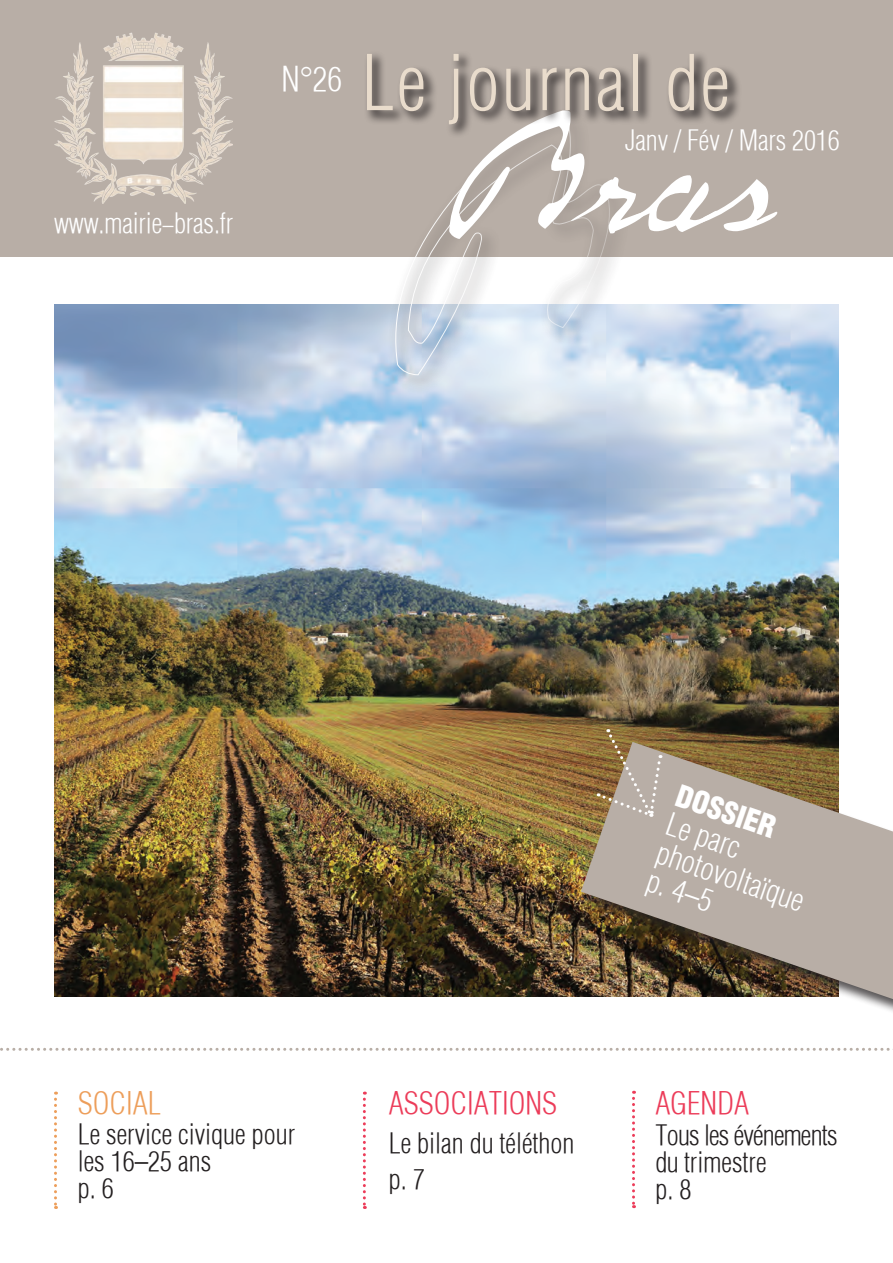
<style>
.page{position:relative;width:893px;height:1263px;background:#fff}
.page>*{position:absolute;margin:0;border:0;box-sizing:border-box;transform-origin:0 0}
.t1{font:217.5px "P22 Monet";color:#fff}
.t2{font:300 condensed 75px "Helvetica";letter-spacing:.03em;color:#e9dccc}
.t3{font:300 condensed 33px "Helvetica";color:#fff}
.t4{font:300 condensed 30px/30px "Helvetica";color:#fff}
.t5{font:300 condensed 30px "Helvetica";color:#ec3c59}
.t6{font:900 condensed 30px "Helvetica";color:#fff}
.t7{font:300 condensed 30px "Helvetica";color:#ed9e5a}
.t8{font:300 condensed 27px/27px "Helvetica";color:#231f20}
.t9{font:300 condensed 27px "Helvetica";letter-spacing:-.005em;color:#fff}
.t10{font:300 condensed 27px/27px "Helvetica";letter-spacing:-.03em;color:#231f20}
</style>
<div class="page">
<div style="left:0;top:0;width:893px;height:257px;background:#b8aea6"></div>
<img style="left:55px;top:33px;width:178px;height:170px">
<svg style="left:0;top:1048px;width:893px;height:3px"></svg>
<img style="left:54px;top:304px;width:785px;height:692px">
<div style="left:387px;top:108px;width:242px;height:287px;background:#231f20;opacity:.75"></div>
<svg style="left:390px;top:139px;width:222px;height:237px"></svg>
<div style="left:364px;top:50px;width:378px;height:89px;background:#231f20;opacity:.75"></div>
<svg style="left:581px;top:742px;width:312px;height:264px;background:#a49787"></svg>
<svg style="left:598px;top:729px;width:64px;height:89px;background:#a89479"></svg>
<svg style="left:363px;top:1091px;width:3px;height:118px"></svg>
<svg style="left:54px;top:1091px;width:3px;height:118px"></svg>
<svg style="left:632px;top:1091px;width:3px;height:117px"></svg>
<p class="t9" style="left:54px;top:207px;width:181px">www.mairie−bras.fr</p>
<p class="t3" style="left:281px;top:60px;width:62px">N°26</p>
<h2 class="t2" style="left:361px;top:39px;width:370px">Le journal de</h2>
<h1 class="t1" style="left:443px;top:77px;width:328px">Bras</h1>
<p class="t9" style="left:625px;top:125px;width:216px">Janv / Fév / Mars 2016</p>
<p class="t7" style="left:78px;top:1085px;width:30px">Social</p>
<p class="t8" style="left:78px;top:1120px;width:219px">Le service civique pour les 16–25 ans<br>p. 6</p>
<p class="t6" style="left:683px;top:777px;width:105px;rotate:19deg">Dossier</p>
<p class="t4" style="left:672px;top:809px;width:156px;rotate:19deg">Le parc photovoltaïque p. 4–5</p>
<p class="t5" style="left:389px;top:1085px;width:170px">ASSOCIATIONS</p>
<p class="t8" style="left:389px;top:1125px;width:187px;line-height:36px">Le bilan du téléthon p. 7</p>
<p class="t5" style="left:656px;top:1085px;width:95px">AGENDA</p>
<p class="t10" style="left:656px;top:1121px;width:183px">Tous les événements du trimestre<br>p. 8</p>
</div>
